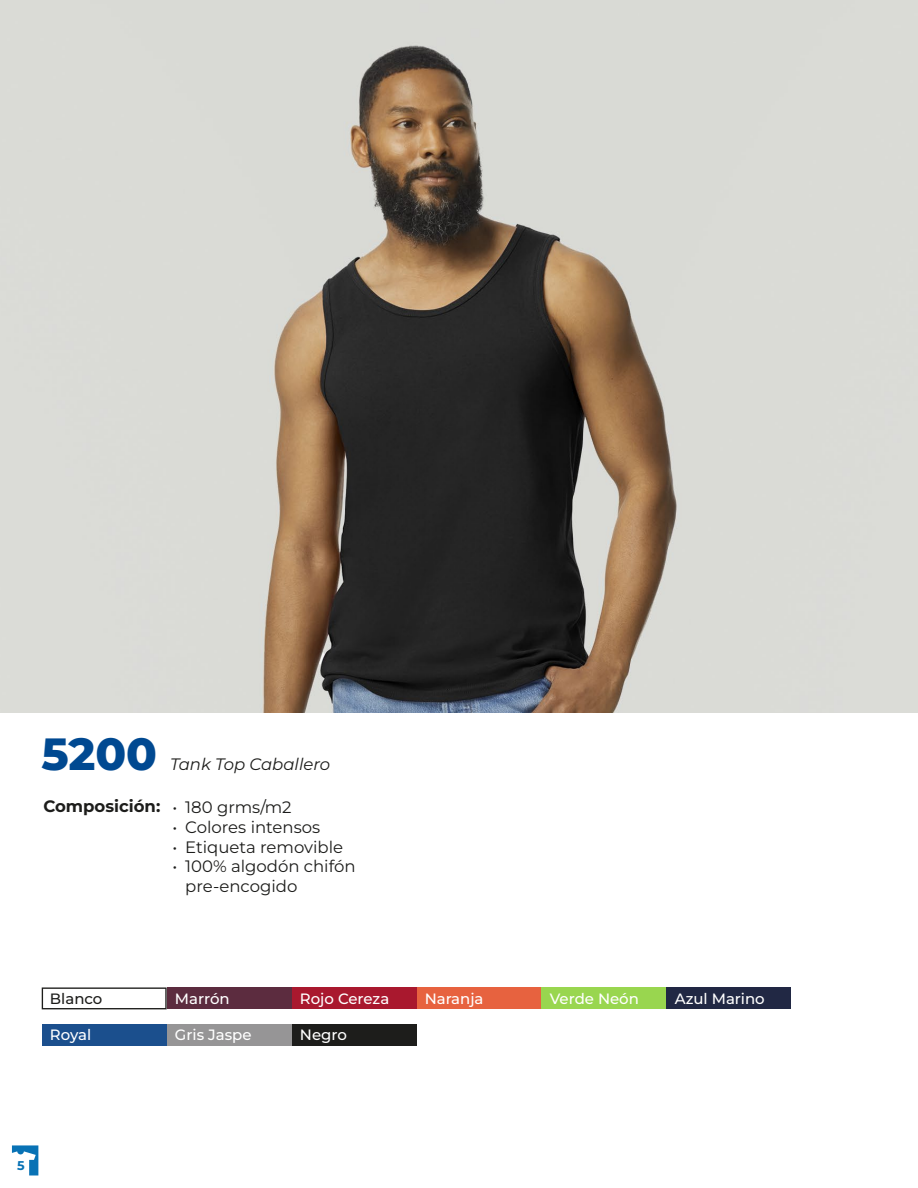
<style>
.page{position:relative;width:918px;height:1188px;background:#fff}
.page>*{position:absolute;margin:0;border:0;box-sizing:border-box;transform-origin:0 0}
.t1{font:800 45.15px "Montserrat";color:#004991}
.t2{font:16.5px/19.8px "Montserrat";color:#1d1d1b}
.t3{font:700 16.5px "Montserrat";color:#1d1d1b}
.t4{font:italic 16.5px "Montserrat";color:#1d1d1b}
.t5{font:500 15px "Montserrat";color:#fff}
.t6{font:500 15px "Montserrat";color:#1d1d1b}
.t7{font:700 12.75px "Montserrat";color:#0872b5}
.s1{font-weight:400}
</style>
<div class="page">
<img style="left:0;top:0;width:917px;height:712px">
<svg style="left:42px;top:987px;width:125px;height:22px"></svg>
<div style="left:167px;top:987px;width:125px;height:22px;background:#5c2c3f"></div>
<div style="left:292px;top:987px;width:125px;height:22px;background:#a9182e"></div>
<div style="left:42px;top:1024px;width:125px;height:22px;background:#1b4f8d"></div>
<div style="left:167px;top:1024px;width:125px;height:22px;background:#969596"></div>
<div style="left:292px;top:1024px;width:125px;height:22px;background:#1d1d1b"></div>
<div style="left:417px;top:987px;width:124px;height:22px;background:#e7623f"></div>
<div style="left:541px;top:987px;width:125px;height:22px;background:#99d64f"></div>
<div style="left:666px;top:987px;width:125px;height:22px;background:#212844"></div>
<svg style="left:12px;top:1145px;width:26px;height:30px"></svg>
<h1 class="t1" style="left:41px;top:724px;width:117px">5200</h1>
<p class="t4" style="left:170px;top:753px;width:162px">Tank Top Caballero</p>
<p class="t3" style="left:43px;top:795px;width:250px">Composición: <span class="s1">• 180 grms/m2</span></p>
<p class="t2" style="left:173px;top:817px;width:149px">• Colores intensos</p>
<p class="t2" style="left:173px;top:836px;width:172px">• Etiqueta removible</p>
<p class="t2" style="left:185px;top:856px;width:172px;text-indent:-13px">• 100% algodón chifón pre-encogido</p>
<p class="t6" style="left:50px;top:989px;width:54px">Blanco</p>
<p class="t5" style="left:50px;top:1025px;width:43px">Royal</p>
<p class="t5" style="left:175px;top:989px;width:56px">Marrón</p>
<p class="t5" style="left:175px;top:1025px;width:78px">Gris Jaspe</p>
<p class="t5" style="left:300px;top:989px;width:91px">Rojo Cereza</p>
<p class="t5" style="left:425px;top:989px;width:60px">Naranja</p>
<p class="t5" style="left:550px;top:989px;width:91px">Verde Neón</p>
<p class="t5" style="left:675px;top:989px;width:92px">Azul Marino</p>
<p class="t5" style="left:300px;top:1025px;width:48px">Negro</p>
<p class="t7" style="left:17px;top:1157px;width:9px">5</p>
</div>
